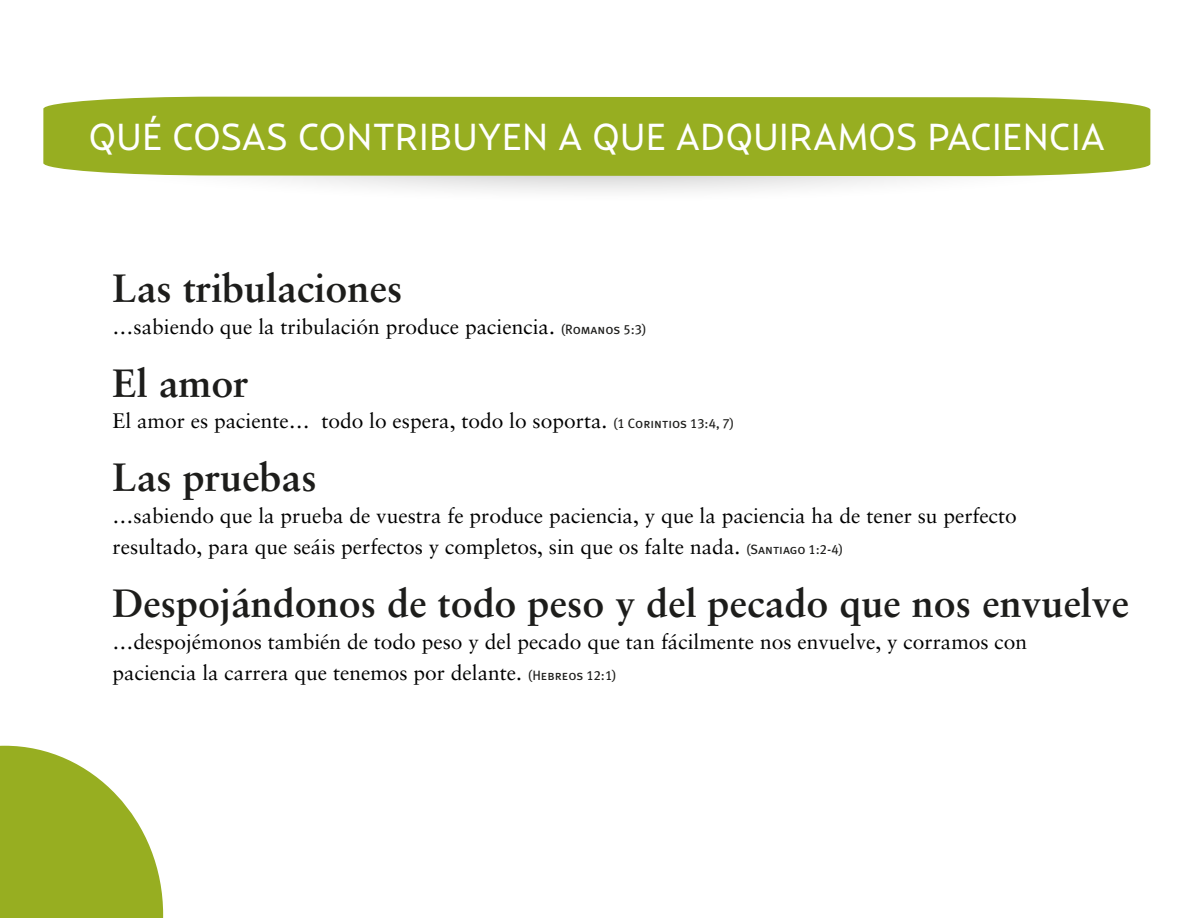
<style>
.page{position:relative;width:1188px;height:918px;background:#fff}
.page>*{position:absolute;margin:0;border:0;box-sizing:border-box;transform-origin:0 0}
.t1{font:700 39.45px "Sabon";color:#1d1d1b}
.t2{font:37.2px "Relay";color:#fff}
.t3{font:21px/31.5px "Sabon";color:#000}
.s1{font-family:"Meta Plus Book Caps";font-size:13.5px;color:#1d1d1b}
</style>
<div class="page">
<svg style="left:43px;top:108px;width:1107px;height:94px"></svg>
<div style="left:43px;top:97px;width:1107px;height:79px;background:#97ae21"></div>
<svg style="left:0;top:746px;width:163px;height:172px"></svg>
<h2 class="t2" style="left:89px;top:114px;width:1018px">QUÉ COSAS CONTRIBUYEN A QUE ADQUIRAMOS PACIENCIA</h2>
<h1 class="t1" style="left:113px;top:264px;width:291px">Las tribulaciones</h1>
<p class="t3" style="left:113px;top:310px;width:535px">…sabiendo que la tribulación produce paciencia. <span class="s1">(Romanos 5:3)</span></p>
<h1 class="t1" style="left:113px;top:358px;width:138px">El amor</h1>
<p class="t3" style="left:113px;top:405px;width:623px">El amor es paciente… todo lo espera, todo lo soporta. <span class="s1">(1 Corintios 13:4, 7)</span></p>
<h1 class="t1" style="left:113px;top:453px;width:206px">Las pruebas</h1>
<p class="t3" style="left:113px;top:499px;width:906px">…sabiendo que la prueba de vuestra fe produce paciencia, y que la paciencia ha de tener su perfecto resultado, para que seáis perfectos y completos, sin que os falte nada. <span class="s1">(Santiago 1:2-4)</span></p>
<h1 class="t1" style="left:113px;top:579px;width:1018px">Despojándonos de todo peso y del pecado que nos envuelve</h1>
<p class="t3" style="left:113px;top:625px;width:916px">…despojémonos también de todo peso y del pecado que tan fácilmente nos envuelve, y corramos con paciencia la carrera que tenemos por delante. <span class="s1">(Hebreos 12:1)</span></p>
</div>
